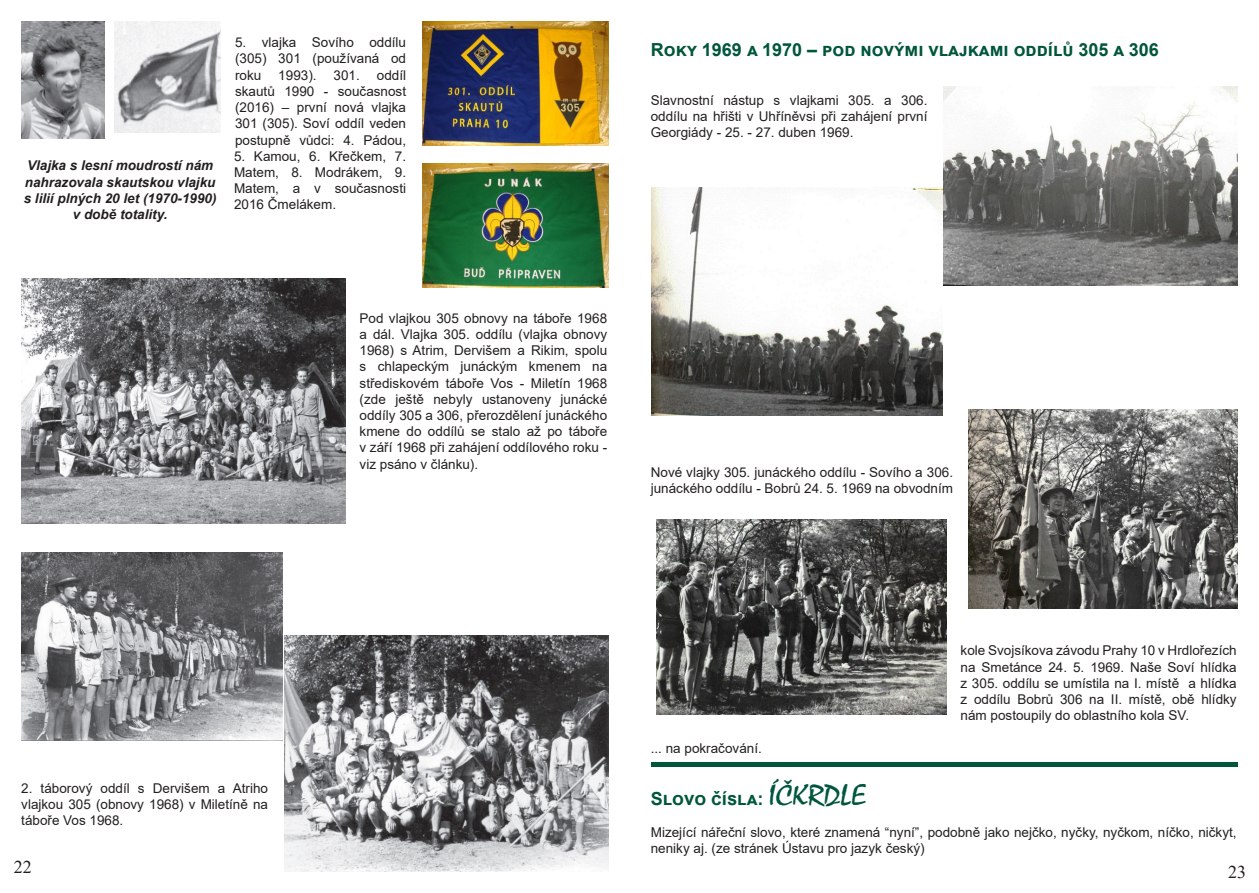
<style>
.page{position:relative;width:1259px;height:893px;background:#fff}
.page>*{position:absolute;margin:0;border:0;box-sizing:border-box;transform-origin:0 0}
.t1{font:700 18px "Arial";color:#00563b}
.t2{font:18px "Times New Roman";color:#231f20}
.t3{font:13.5px/16.2px "Arial";color:#231f20;text-align:justify}
.t4{font:italic 700 13.5px/16.2px "Arial";color:#231f20;text-align:center}
.s1{font-family:"Mistral";font-weight:400;font-size:30px}
</style>
<div class="page">
<img style="left:21px;top:21px;width:83px;height:118px">
<img style="left:115px;top:21px;width:105px;height:111px">
<img style="left:422px;top:164px;width:186px;height:124px">
<img style="left:422px;top:21px;width:186px;height:124px">
<img style="left:21px;top:553px;width:262px;height:188px">
<img style="left:22px;top:279px;width:324px;height:245px">
<img style="left:284px;top:635px;width:324px;height:236px">
<img style="left:652px;top:187px;width:290px;height:229px">
<img style="left:943px;top:86px;width:294px;height:199px">
<img style="left:968px;top:409px;width:269px;height:199px">
<img style="left:656px;top:520px;width:290px;height:194px">
<hr style="left:651px;top:762px;width:586px;height:4px;background:#00563b">
<p class="t4" style="left:24px;top:158px;width:194px">Vlajka s lesní moudrostí nám nahrazovala skautskou vlajku s lilií plných 20 let (1970-1990) v době totality.</p>
<p class="t3" style="left:235px;top:34px;width:172px">5. vlajka Sovího oddílu (305) 301 (používaná od roku</p>
<p class="t3" style="left:278px;top:67px;width:40px">1993).</p>
<p class="t3" style="left:333px;top:67px;width:28px">301.</p>
<p class="t3" style="left:235px;top:67px;width:172px;text-indent:142px">oddíl skautů 1990 - současnost (2016) – první nová vlajka 301 (305). Soví oddíl veden postupně vůdci: 4. Pádou,</p>
<p class="t3" style="left:234px;top:148px;width:174px">5. Kamou, 6. Křečkem, 7.<br>Matem, 8. Modrákem, 9.<br>Matem, a v současnosti 2016 Čmelákem.</p>
<p class="t3" style="left:360px;top:310px;width:249px">Pod vlajkou 305 obnovy na táboře 1968 a dál. Vlajka 305. oddílu (vlajka obnovy 1968) s Atrim, Dervišem a Rikim, spolu s chlapeckým junáckým kmenem na střediskovém táboře Vos - Miletín 1968 (zde ještě nebyly ustanoveny junácké oddíly 305 a 306, přerozdělení junáckého kmene do oddílů se stalo až po táboře v září 1968 při zahájení oddílového roku - viz psáno v článku).</p>
<h1 class="t1" style="left:651px;top:37px;width:509px">Roky 1969 a 1970 – pod novými vlajkami oddílů 305 a 306</h1>
<p class="t3" style="left:651px;top:92px;width:278px">Slavnostní nástup s vlajkami 305. a 306. oddílu na hřišti v Uhříněvsi při zahájení první Georgiády - 25. - 27. duben 1969.</p>
<p class="t3" style="left:651px;top:464px;width:304px">Nové vlajky 305. junáckého oddílu - Sovího a 306. junáckého oddílu - Bobrů 24. 5. 1969 na obvodním</p>
<p class="t3" style="left:21px;top:780px;width:248px">2. táborový oddíl s Dervišem a Atriho vlajkou 305 (obnovy 1968) v Miletíně na táboře Vos 1968.</p>
<h1 class="t2" style="left:14px;top:854px;width:19px">22</h1>
<p class="t3" style="left:960px;top:642px;width:277px">kole Svojsíkova závodu Prahy 10 v Hrdlořezích na Smetánce 24. 5. 1969. Naše Soví hlídka z 305. oddílu se umístila na I. místě a hlídka z oddílu Bobrů 306 na II. místě, obě hlídky nám postoupily do oblastního kola SV.</p>
<p class="t3" style="left:651px;top:740px;width:113px">... na pokračování.</p>
<h1 class="t1" style="left:651px;top:786px;width:216px">Slovo čísla: <span class="s1">íčkrdle</span></h1>
<p class="t3" style="left:651px;top:824px;width:587px">Mizející nářeční slovo, které znamená “nyní”, podobně jako nejčko, nyčky, nyčkom, níčko, ničkyt, neniky aj. (ze stránek Ústavu pro jazyk český)</p>
<h1 class="t2" style="left:1228px;top:859px;width:19px">23</h1>
</div>
